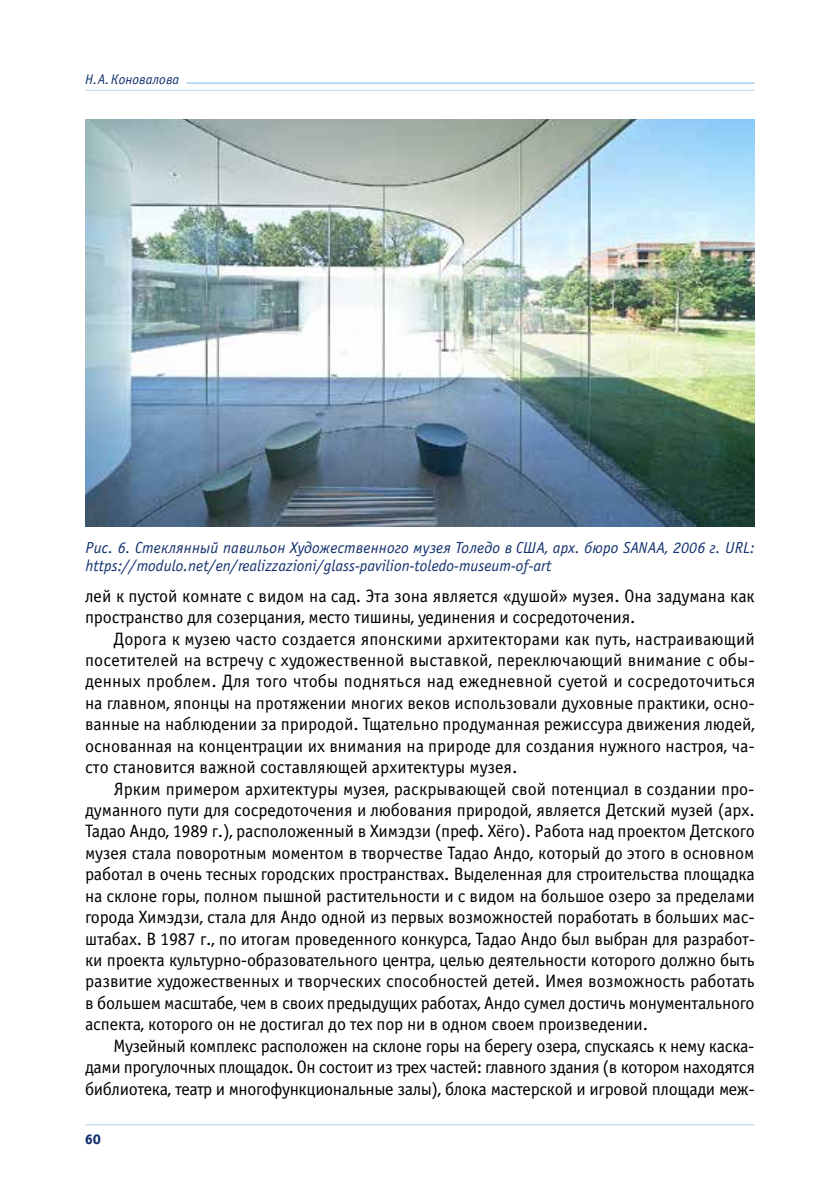
<style>
.page{position:relative;width:840px;height:1191px;background:#fff}
.page>*{position:absolute;margin:0;border:0;box-sizing:border-box;transform-origin:0 0}
.t1{font:18px/21.4px "Officina Sans C";letter-spacing:-.01em;color:#000;text-align:justify}
.t2{font:italic 16px/18px "Officina Sans C";letter-spacing:.005em;color:#12316e}
.t3{font:italic 14px "Officina Sans C";color:#12316e}
.t4{font:14px "Officina Sans Extra Bold C";color:#12316e}
</style>
<div class="page">
<img style="left:85px;top:119px;width:669px;height:407px">
<hr style="left:85px;top:90px;width:668px;height:1px;background:#add1ef">
<hr style="left:187px;top:82px;width:566px;height:2px;background:#add1ef">
<hr style="left:85px;top:1124px;width:668px;height:1px;background:#add1ef">
<p class="t3" style="left:85px;top:72px;width:96px">Н. А.Коновалова</p>
<p class="t2" style="left:85px;top:539px;width:670px">Рис. 6. Стеклянный павильон Художественного музея Толедо в США, арх. бюро SANAA, 2006 г. URL: https://modulo.net/en/realizzazioni/glass-pavilion-toledo-museum-of-art</p>
<p class="t1" style="left:85px;top:585px;width:671px">лей к пустой комнате с видом на сад. Эта зона является «душой» музея. Она задумана как пространство для созерцания, место тишины, уединения и сосредоточения.</p>
<p class="t1" style="left:85px;top:628px;width:671px;text-indent:28px">Дорога к музею часто создается японскими архитекторами как путь, настраивающий посетителей на встречу с художественной выставкой, переключающий внимание с обы&shy;денных проблем. Для того чтобы подняться над ежедневной суетой и сосредоточиться на главном, японцы на протяжении многих веков использовали духовные практики, осно&shy;ванные на наблюдении за природой. Тщательно продуманная режиссура движения людей, основанная на концентрации их внимания на природе для создания нужного настроя, ча&shy;сто становится важной составляющей архитектуры музея.</p>
<p class="t1" style="left:85px;top:778px;width:671px;text-indent:28px">Ярким примером архитектуры музея, раскрывающей свой потенциал в создании про&shy;думанного пути для сосредоточения и любования природой, является Детский музей (арх.<br>Тадао Андо, 1989 г.), расположенный в Химэдзи (преф. Хёго). Работа над проектом Детского музея стала поворотным моментом в творчестве Тадао Андо, который до этого в основном работал в очень тесных городских пространствах. Выделенная для строительства площадка на склоне горы, полном пышной растительности и с видом на большое озеро за пределами города Химэдзи, стала для Андо одной из первых возможностей поработать в больших мас&shy;штабах. В 1987 г., по итогам проведенного конкурса, Тадао Андо был выбран для разработ&shy;ки проекта культурно-образовательного центра, целью деятельности которого должно быть развитие художественных и творческих способностей детей. Имея возможность работать в большем масштабе, чем в своих предыдущих работах, Андо сумел достичь монументального аспекта, которого он не достигал до тех пор ни в одном своем произведении.</p>
<p class="t1" style="left:85px;top:1035px;width:671px;text-indent:28px">Музейный комплекс расположен на склоне горы на берегу озера, спускаясь к нему каска&shy;дами прогулочных площадок. Он состоит из трех частей: главного здания (в котором находятся библиотека, театр и многофункциональные залы), блока мастерской и игровой площади меж-</p>
<p class="t4" style="left:85px;top:1130px;width:17px">60</p>
</div>
